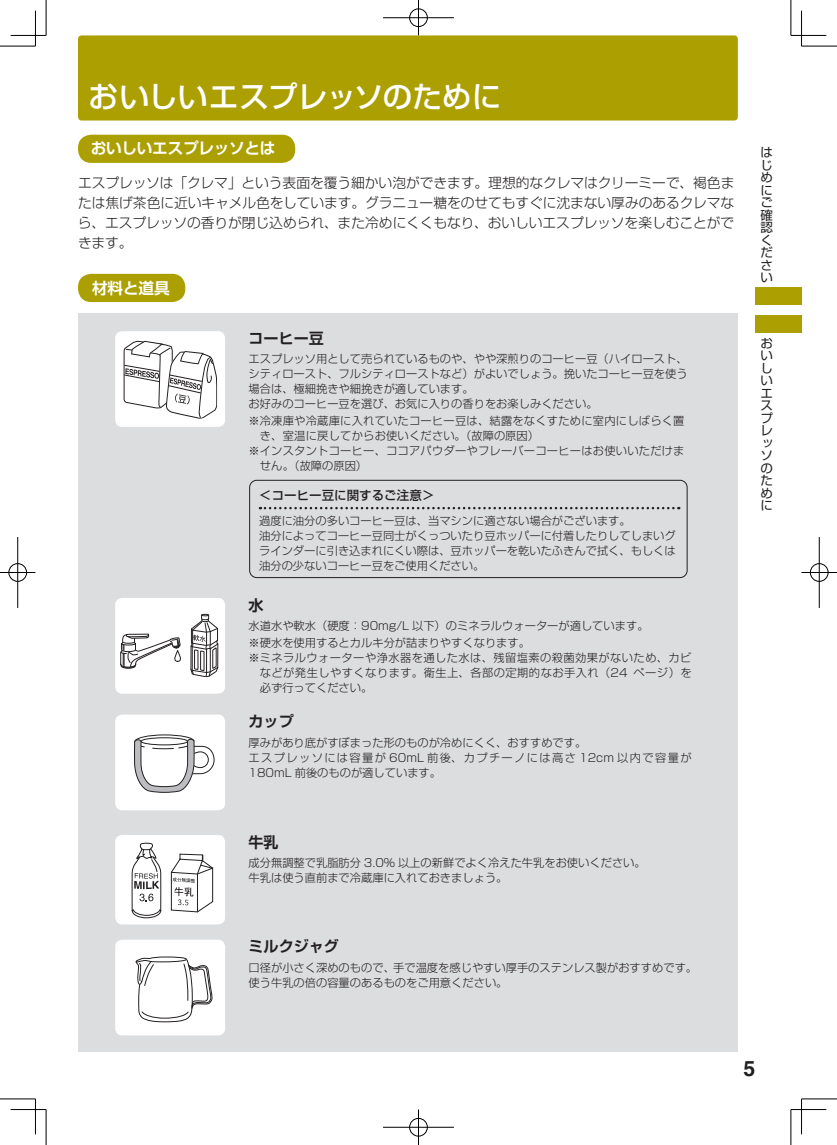
<style>
.page{position:relative;width:837px;height:1145px;background:#fff}
.page>*{position:absolute;margin:0;border:0;box-sizing:border-box;transform-origin:0 0}
.t1{font:500 30px "Shin Go Pr 5";letter-spacing:-.01em;color:#fff}
.t2{font:700 21.25px "Helvetica";color:#231f20}
.t3{font:700 15.62px "Shin Go Pr 5 De";letter-spacing:-.015em;color:#fff}
.t4{font:700 15px "Shin Go Pr 5 De";color:#231f20}
.t5{font:300 13.75px/20px "Shin Go Pr 5";letter-spacing:-.005em;color:#231f20;text-align:justify}
.t6{font:12.5px/12.5px "Shin Go Pr 5";color:#231f20;text-align:justify}
.t7{font:500 12.5px "Shin Go Pr 5";color:#231f20}
.t8{font:300 11.25px/15px "Shin Go Pr 5";color:#231f20}
.t9{font:300 11.25px "Shin Go Pr 5";letter-spacing:.02em;color:#231f20}
</style>
<div class="page">
<div style="left:78px;top:313px;width:659px;height:739px;background:#dcdddf"></div>
<div style="left:755px;top:287px;width:46px;height:18px;background:#ab9f01"></div>
<div style="left:755px;top:315px;width:46px;height:18px;background:#ab9f01"></div>
<div style="left:78px;top:35px;width:659px;height:85px;background:#ab9f01;border-radius:4px"></div>
<div style="left:78px;top:135px;width:217px;height:28px;background:#ab9f01;border-radius:13px"></div>
<div style="left:78px;top:274px;width:107px;height:28px;background:#ab9f01;border-radius:13px"></div>
<div style="left:115px;top:331px;width:110px;height:96px;background:#fff;border-radius:7px"></div>
<svg style="left:123px;top:340px;width:94px;height:79px"></svg>
<div style="left:115px;top:598px;width:110px;height:95px;background:#fff;border-radius:7px"></div>
<svg style="left:190px;top:614px;width:28px;height:62px"></svg>
<svg style="left:120px;top:633px;width:61px;height:35px"></svg>
<div style="left:115px;top:714px;width:110px;height:96px;background:#fff;border-radius:7px"></div>
<svg style="left:134px;top:734px;width:81px;height:59px"></svg>
<div style="left:115px;top:835px;width:110px;height:89px;background:#fff;border-radius:7px"></div>
<svg style="left:171px;top:853px;width:42px;height:59px"></svg>
<svg style="left:132px;top:842px;width:29px;height:76px"></svg>
<div style="left:115px;top:939px;width:110px;height:96px;background:#fff;border-radius:7px"></div>
<svg style="left:135px;top:956px;width:77px;height:66px"></svg>
<div style="left:249px;top:480px;width:438px;height:98px;border:1px solid #231f20;border-radius:7px"></div>
<svg style="left:260px;top:507px;width:419px;height:2px"></svg>
<hr style="left:0;top:46px;width:35px;height:1px;background:#000">
<hr style="left:801px;top:46px;width:35px;height:1px;background:#000">
<hr style="left:0;top:1098px;width:35px;height:1px;background:#000">
<hr style="left:801px;top:1098px;width:35px;height:1px;background:#000">
<hr style="left:46px;top:0;width:1px;height:35px;background:#000">
<hr style="left:46px;top:1109px;width:1px;height:35px;background:#000">
<hr style="left:790px;top:0;width:1px;height:35px;background:#000">
<hr style="left:790px;top:1109px;width:1px;height:35px;background:#000">
<hr style="left:11px;top:35px;width:35px;height:1px;background:#000">
<hr style="left:790px;top:35px;width:36px;height:1px;background:#000">
<hr style="left:11px;top:1109px;width:35px;height:1px;background:#000">
<hr style="left:790px;top:1109px;width:36px;height:1px;background:#000">
<hr style="left:35px;top:11px;width:1px;height:35px;background:#000">
<hr style="left:35px;top:1098px;width:1px;height:36px;background:#000">
<hr style="left:801px;top:11px;width:1px;height:35px;background:#000">
<hr style="left:801px;top:1098px;width:1px;height:36px;background:#000">
<div style="left:408px;top:8px;width:20px;height:19px;border:2px solid #fff;border-radius:50%"></div>
<hr style="left:383px;top:17px;width:71px;height:2px;background:#fff">
<hr style="left:417px;top:0;width:2px;height:35px;background:#fff">
<div style="left:409px;top:9px;width:18px;height:18px;border:1px solid #000;border-radius:50%"></div>
<hr style="left:383px;top:18px;width:71px;height:1px;background:#000">
<hr style="left:418px;top:0;width:1px;height:35px;background:#000">
<div style="left:408px;top:1117px;width:20px;height:20px;border:2px solid #fff;border-radius:50%"></div>
<hr style="left:383px;top:1126px;width:71px;height:2px;background:#fff">
<hr style="left:417px;top:1109px;width:2px;height:35px;background:#fff">
<div style="left:409px;top:1118px;width:18px;height:18px;border:1px solid #000;border-radius:50%"></div>
<hr style="left:383px;top:1127px;width:71px;height:1px;background:#000">
<hr style="left:418px;top:1109px;width:1px;height:35px;background:#000">
<div style="left:8px;top:562px;width:19px;height:20px;border:2px solid #fff;border-radius:50%"></div>
<hr style="left:0;top:571px;width:35px;height:2px;background:#fff">
<hr style="left:17px;top:537px;width:2px;height:71px;background:#fff">
<div style="left:9px;top:563px;width:18px;height:18px;border:1px solid #000;border-radius:50%"></div>
<hr style="left:0;top:572px;width:35px;height:1px;background:#000">
<hr style="left:18px;top:537px;width:1px;height:71px;background:#000">
<div style="left:809px;top:562px;width:19px;height:20px;border:2px solid #fff;border-radius:50%"></div>
<hr style="left:801px;top:571px;width:35px;height:2px;background:#fff">
<div style="left:809px;top:563px;width:19px;height:18px;border:1px solid #000;border-radius:50%"></div>
<hr style="left:801px;top:572px;width:35px;height:1px;background:#000">
<hr style="left:818px;top:537px;width:1px;height:71px;background:#000">
<h1 class="t1" style="left:89px;top:72px;width:414px">おいしいエスプレッソのために</h1>
<h3 class="t3" style="left:91px;top:135px;width:186px">おいしいエスプレッソとは</h3>
<p class="t5" style="left:78px;top:172px;width:657px">エスプレッソは「クレマ」という表面を覆う細かい泡ができます。理想的なクレマはクリーミーで、褐色または焦げ茶色に近いキャメル色をしています。グラニュー糖をのせてもすぐに沈まない厚みのあるクレマなら、エスプレッソの香りが閉じ込められ、また冷めにくくもなり、おいしいエスプレッソを楽しむことができます。</p>
<h3 class="t3" style="left:92px;top:275px;width:79px">材料と道具</h3>
<h3 class="t4" style="left:248px;top:325px;width:77px">コーヒー豆</h3>
<p class="t8" style="left:248px;top:350px;width:440px">エスプレッソ用として売られているものや、やや深煎りのコーヒー豆（ハイロースト、シティロースト、フルシティローストなど）がよいでしょう。挽いたコーヒー豆を使う場合は、極細挽きや細挽きが適しています。<br>お好みのコーヒー豆を選び、お気に入りの香りをお楽しみください。</p>
<p class="t9" style="left:248px;top:411px;width:437px">※冷凍庫や冷蔵庫に入れていたコーヒー豆は、結露をなくすために室内にしばらく置</p>
<p class="t9" style="left:260px;top:426px;width:281px">き、室温に戻してからお使いください。（故障の原因）</p>
<p class="t9" style="left:248px;top:441px;width:437px">※インスタントコーヒー、ココアパウダーやフレーバーコーヒーはお使いいただけま</p>
<p class="t8" style="left:260px;top:457px;width:109px">せん。（故障の原因）</p>
<p class="t7" style="left:259px;top:485px;width:176px">＜コーヒー豆に関するご注意＞</p>
<p class="t8" style="left:259px;top:512px;width:418px">過度に油分の多いコーヒー豆は、当マシンに適さない場合がございます。<br>油分によってコーヒー豆同士がくっついたり豆ホッパーに付着したりしてしまいグラインダーに引き込まれにくい際は、豆ホッパーを乾いたふきんで拭く、もしくは油分の少ないコーヒー豆をご使用ください。</p>
<h3 class="t4" style="left:248px;top:592px;width:17px">水</h3>
<p class="t8" style="left:248px;top:616px;width:401px;line-height:16.8px">水道水や軟水（硬度：90mg/L 以下）のミネラルウォーターが適しています。※硬水を使用するとカルキ分が詰まりやすくなります。</p>
<p class="t8" style="left:260px;top:649px;width:433px;text-align:justify;text-indent:-11px">※ミネラルウォーターや浄水器を通した水は、残留塩素の殺菌効果がないため、カビなどが発生しやすくなります。衛生上、各部の定期的なお手入れ（24 ページ）を必ず行ってください。</p>
<h3 class="t4" style="left:248px;top:709px;width:47px">カップ</h3>
<p class="t8" style="left:248px;top:734px;width:444px">厚みがあり底がすぼまった形のものが冷めにくく、おすすめです。<br>エスプレッソには容量が 60mL 前後、カプチーノには高さ 12cm 以内で容量が<br>180mL 前後のものが適しています。</p>
<h3 class="t4" style="left:248px;top:829px;width:32px">牛乳</h3>
<p class="t8" style="left:248px;top:854px;width:398px">成分無調整で乳脂肪分 3.0% 以上の新鮮でよく冷えた牛乳をお使いください。牛乳は使う直前まで冷蔵庫に入れておきましょう。</p>
<h3 class="t4" style="left:248px;top:934px;width:92px">ミルクジャグ</h3>
<p class="t8" style="left:248px;top:959px;width:450px">口径が小さく深めのもので、手で温度を感じやすい厚手のステンレス製がおすすめです。使う牛乳の倍の容量のあるものをご用意ください。</p>
<p class="t6" style="left:760px;top:145px;width:14px;text-align:left">はじめにご確認ください</p>
<p class="t6" style="left:760px;top:335px;width:14px">おいしいエスプレッソのために</p>
<h2 class="t2" style="left:743px;top:1055px;width:13px">5</h2>
</div>
